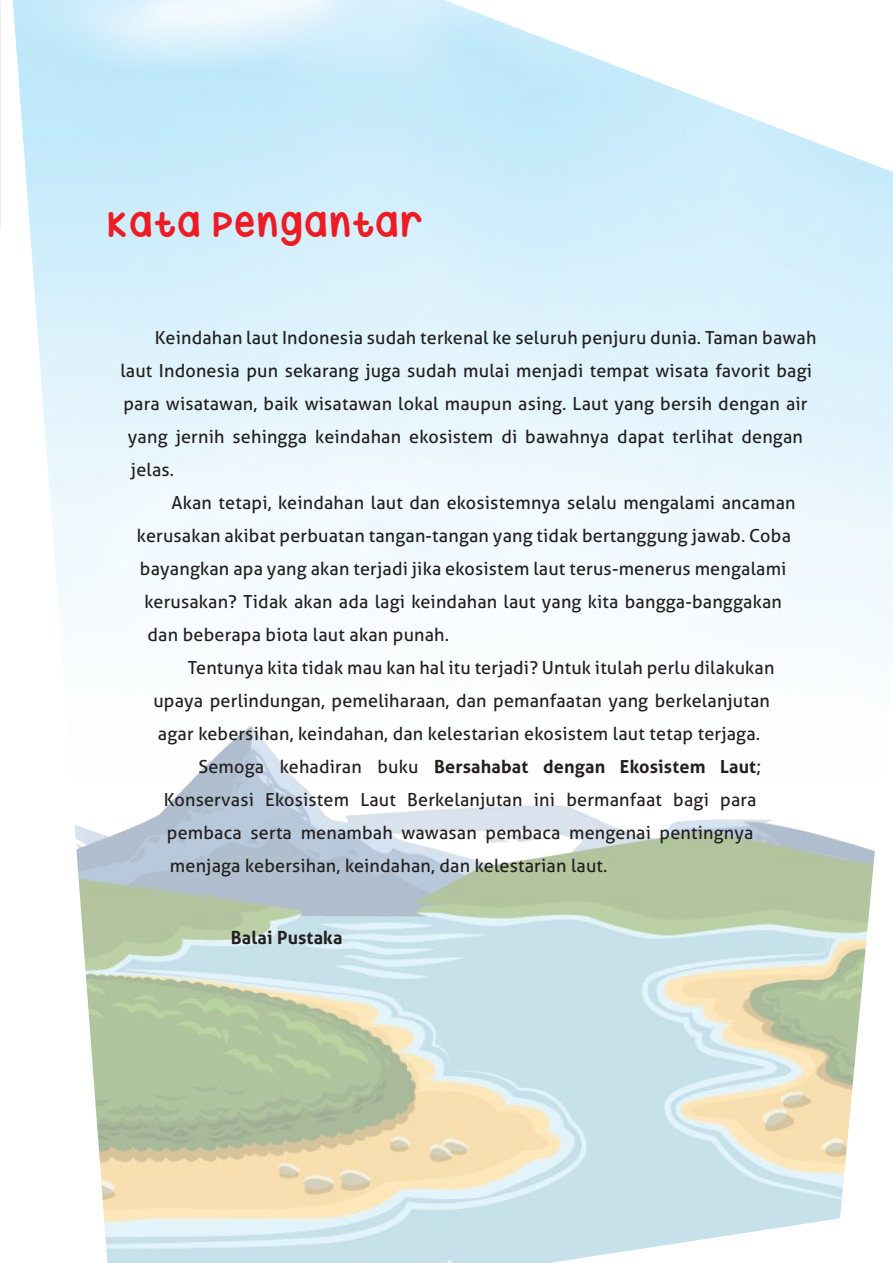
<style>
.page{position:relative;width:893px;height:1263px;background:#fff}
.page>*{position:absolute;margin:0;border:0;box-sizing:border-box;transform-origin:0 0}
.t1{font:36px "Mf Hug Me Tight";letter-spacing:.05em;color:#ed1c24}
.t2{font:18px "Aller";letter-spacing:.01em;color:#221f1f}
.t3{font:700 18px "Aller";letter-spacing:.01em;color:#221f1f}
.s1{font-weight:400}
</style>
<div class="page">
<img style="left:74px;top:725px;width:801px;height:538px">
<h1 class="t1" style="left:107px;top:210px;width:317px">KATA PENGANTAR</h1>
<p class="t2" style="left:155px;top:330px;width:663px">Keindahan laut Indonesia sudah terkenal ke seluruh penjuru dunia. Taman bawah</p>
<p class="t2" style="left:120px;top:363px;width:693px">laut Indonesia pun sekarang juga sudah mulai menjadi tempat wisata favorit bagi</p>
<p class="t2" style="left:123px;top:396px;width:686px">para wisatawan, baik wisatawan lokal maupun asing. Laut yang bersih dengan air</p>
<p class="t2" style="left:128px;top:429px;width:676px">yang jernih sehingga keindahan ekosistem di bawahnya dapat terlihat dengan</p>
<p class="t2" style="left:131px;top:462px;width:45px">jelas.</p>
<p class="t2" style="left:171px;top:495px;width:626px">Akan tetapi, keindahan laut dan ekosistemnya selalu mengalami ancaman</p>
<p class="t2" style="left:137px;top:528px;width:655px">kerusakan akibat perbuatan tangan-tangan yang tidak bertanggung jawab. Coba</p>
<p class="t2" style="left:140px;top:561px;width:648px">bayangkan apa yang akan terjadi jika ekosistem laut terus-menerus mengalami</p>
<p class="t2" style="left:144px;top:594px;width:639px">kerusakan? Tidak akan ada lagi keindahan laut yang kita bangga-banggakan</p>
<p class="t2" style="left:147px;top:627px;width:303px">dan beberapa biota laut akan punah.</p>
<p class="t2" style="left:188px;top:660px;width:588px">Tentunya kita tidak mau kan hal itu terjadi? Untuk itulah perlu dilakukan</p>
<p class="t2" style="left:153px;top:693px;width:618px">upaya perlindungan, pemeliharaan, dan pemanfaatan yang berkelanjutan</p>
<p class="t2" style="left:158px;top:726px;width:604px">agar kebersihan, keindahan, dan kelestarian ekosistem laut tetap terjaga.</p>
<p class="t3" style="left:198px;top:759px;width:564px"><span class="s1">Semoga kehadiran buku</span> Bersahabat dengan Ekosistem Laut<span class="s1">;</span></p>
<p class="t2" style="left:164px;top:792px;width:594px">Konservasi Ekosistem Laut Berkelanjutan ini bermanfaat bagi para</p>
<p class="t2" style="left:167px;top:825px;width:588px">pembaca serta menambah wawasan pembaca mengenai pentingnya</p>
<p class="t2" style="left:170px;top:858px;width:439px">menjaga kebersihan, keindahan, dan kelestarian laut.</p>
<p class="t3" style="left:231px;top:930px;width:113px">Balai Pustaka</p>
</div>
